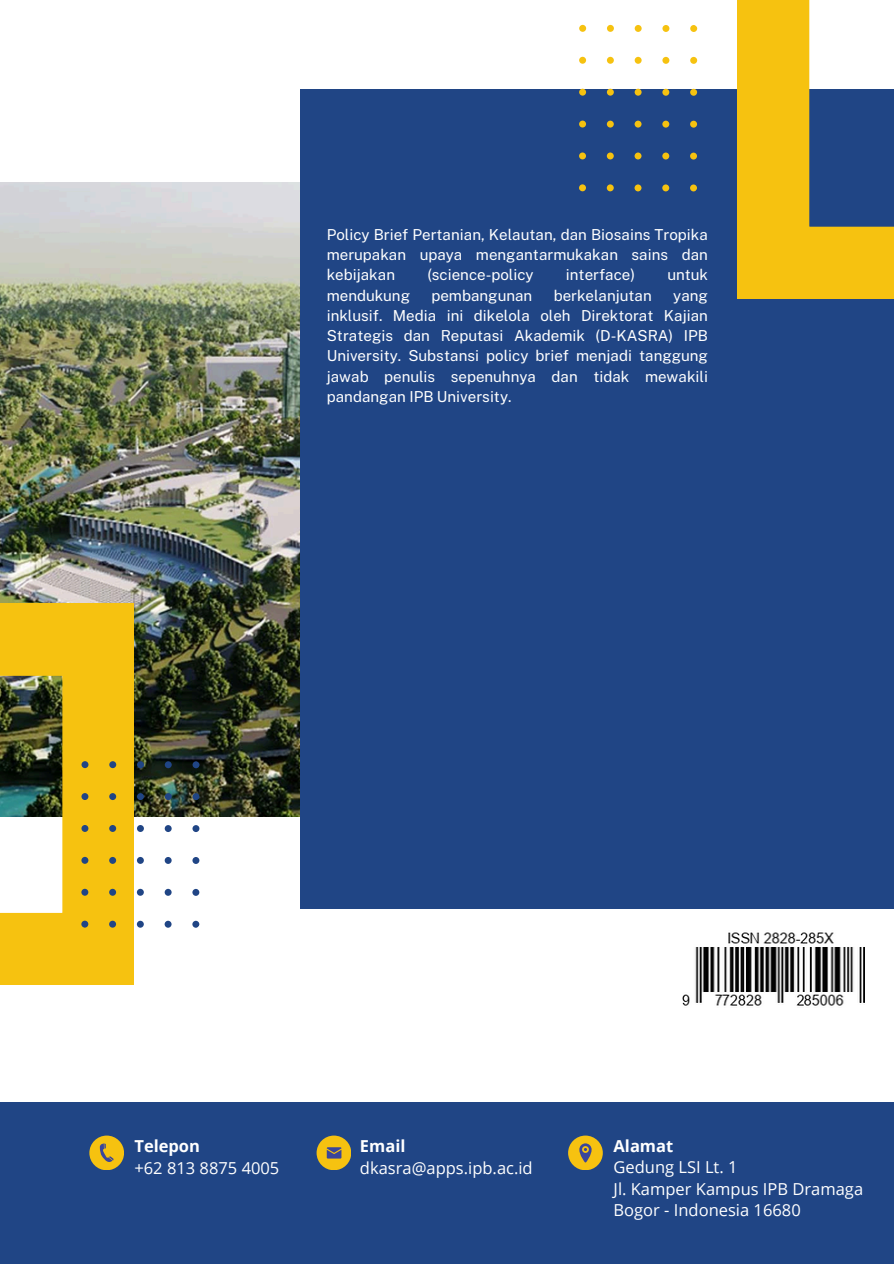
<style>
.page{position:relative;width:894px;height:1264px;background:#fff}
.page>*{position:absolute;margin:0;border:0;box-sizing:border-box;transform-origin:0 0}
.t1{font:16.5px "Open Sans";color:#fff}
.t2{font:700 16.5px "Open Sans";color:#fff}
.t3{font:15.15px/20.2px "Public Sans";color:#fff;text-align:justify}
</style>
<div class="page">
<div style="left:0;top:1102px;width:893px;height:161px;background:#204585"></div>
<div style="left:89px;top:1135px;width:35px;height:35px;background:#f6c210;border-radius:50%"></div>
<div style="left:316px;top:1135px;width:35px;height:35px;background:#f6c210;border-radius:50%"></div>
<div style="left:568px;top:1135px;width:34px;height:35px;background:#f6c210;border-radius:50%"></div>
<svg style="left:100px;top:1143px;width:13px;height:19px"></svg>
<svg style="left:326px;top:1147px;width:15px;height:11px"></svg>
<svg style="left:579px;top:1143px;width:12px;height:19px"></svg>
<img style="left:0;top:182px;width:299px;height:634px">
<div style="left:299px;top:89px;width:594px;height:819px;background:#204585"></div>
<svg style="left:737px;top:0;width:156px;height:299px"></svg>
<svg style="left:0;top:604px;width:134px;height:100px;background:#e0b416"></svg>
<svg style="left:579px;top:0;width:199px;height:248px"></svg>
<svg style="left:0;top:704px;width:280px;height:280px"></svg>
<img style="left:682px;top:932px;width:182px;height:74px">
<p class="t3" style="left:326px;top:224px;width:382px">Policy Brief Pertanian, Kelautan, dan Biosains Tropika merupakan upaya mengantarmukakan sains dan kebijakan</p>
<p class="t3" style="left:427px;top:265px;width:108px">(science-policy</p>
<p class="t3" style="left:565px;top:265px;width:71px">interface)</p>
<p class="t3" style="left:667px;top:265px;width:42px">untuk</p>
<p class="t3" style="left:326px;top:285px;width:85px">mendukung</p>
<p class="t3" style="left:431px;top:285px;width:102px">pembangunan</p>
<p class="t3" style="left:553px;top:285px;width:100px">berkelanjutan</p>
<p class="t3" style="left:326px;top:285px;width:382px;text-indent:346px">yang inklusif. Media ini dikelola oleh Direktorat Kajian Strategis dan Reputasi Akademik (D-KASRA) IPB University. Substansi policy brief menjadi tanggung jawab penulis sepenuhnya dan tidak mewakili pandangan IPB University.</p>
<p class="t2" style="left:134px;top:1134px;width:67px">Telepon</p>
<h2 class="t1" style="left:134px;top:1156px;width:146px">+62 813 8875 4005</h2>
<h3 class="t2" style="left:360px;top:1134px;width:47px">Email</h3>
<p class="t1" style="left:360px;top:1156px;width:174px">dkasra@apps.ipb.ac.id</p>
<p class="t2" style="left:613px;top:1134px;width:61px">Alamat</p>
<h5 class="t1" style="left:613px;top:1155px;width:125px">Gedung LSI Lt. 1</h5>
<p class="t1" style="left:613px;top:1177px;width:251px">Jl. Kamper Kampus IPB Dramaga</p>
<p class="t1" style="left:613px;top:1198px;width:189px">Bogor - Indonesia 16680</p>
</div>
